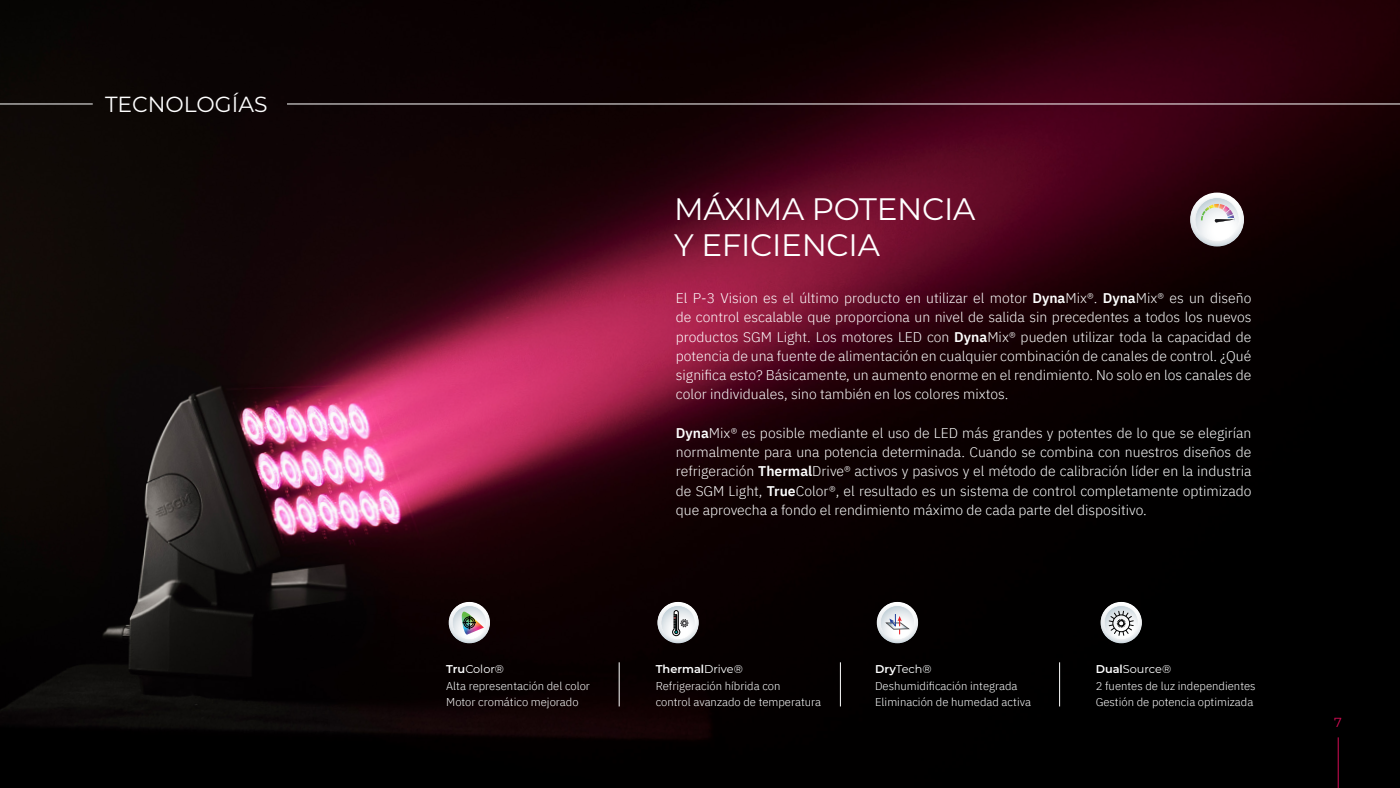
<style>
.page{position:relative;width:1400px;height:788px;background:#fff}
.page>*{position:absolute;margin:0;border:0;box-sizing:border-box;transform-origin:0 0}
.t1{font:31.06px/36.1px "Montserrat";letter-spacing:-.01em;color:#fff}
.t2{font:21.88px "Montserrat";color:#fff}
.t3{font:300 14px/19.2px "IBM Plex Sans";color:#fff;text-align:justify}
.t4{font:13.12px "Montserrat";color:#d70d56}
.t5{font:300 11.29px/16.4px "IBM Plex Sans";color:#fff}
.t6{font:11.29px "Montserrat";color:#fff}
.t7{font:600 11.29px "Montserrat";color:#fff}
.s1{font-weight:600}
.s2{font-weight:400}
</style>
<div class="page">
<img style="left:0;top:0;width:1400px;height:788px">
<hr style="left:1338px;top:737px;width:1px;height:50px;background:#d70d56">
<hr style="left:0;top:104px;width:93px;height:1px;background:#fff">
<hr style="left:287px;top:104px;width:1113px;height:1px;background:#fff">
<svg style="left:658px;top:602px;width:41px;height:41px"></svg>
<svg style="left:877px;top:602px;width:41px;height:41px"></svg>
<svg style="left:449px;top:602px;width:41px;height:41px"></svg>
<svg style="left:1101px;top:602px;width:41px;height:41px"></svg>
<hr style="left:619px;top:662px;width:1px;height:44px;background:#fff">
<hr style="left:1059px;top:662px;width:1px;height:44px;background:#fff">
<hr style="left:840px;top:662px;width:1px;height:44px;background:#fff">
<svg style="left:1190px;top:193px;width:54px;height:53px"></svg>
<h2 class="t2" style="left:105px;top:89px;width:164px">TECNOLOGÍAS</h2>
<p class="t6" style="left:446px;top:661px;width:59px"><span class="s1">Tru</span>Color®</p>
<p class="t5" style="left:446px;top:676px;width:145px">Alta representación del color<br>Motor cromático mejorado</p>
<h1 class="t1" style="left:674px;top:190px;width:303px">MÁXIMA POTENCIA<br>Y EFICIENCIA</h1>
<p class="t3" style="left:676px;top:287px;width:577px">El P-3 Vision es el último producto en utilizar el motor <span class="s1">Dyna</span>Mix®. <span class="s1">Dyna</span>Mix® es un diseño de control escalable que proporciona un nivel de salida sin precedentes a todos los nuevos productos SGM Light. Los motores LED con <span class="s1">Dyna</span>Mix® pueden utilizar toda la capacidad de potencia de una fuente de alimentación en cualquier combinación de canales de control. ¿Qué significa esto? Básicamente, un aumento enorme en el rendimiento. No solo en los canales de color individuales, sino también en los colores mixtos.</p>
<p class="t3" style="left:676px;top:422px;width:577px"><span class="s1">Dyna</span>Mix® es posible mediante el uso de LED más grandes y potentes de lo que se elegirían normalmente para una potencia determinada. Cuando se combina con nuestros diseños de refrigeración <span class="s1">Thermal</span>Drive® activos y pasivos y el método de calibración líder en la industria de SGM Light, <span class="s1">True</span>Color®, el resultado es un sistema de control completamente optimizado que aprovecha a fondo el rendimiento máximo de cada parte del dispositivo.</p>
<p class="t7" style="left:656px;top:661px;width:89px">Thermal<span class="s2">Drive®</span></p>
<p class="t5" style="left:656px;top:676px;width:167px">Refrigeración híbrida con<br>control avanzado de temperatura</p>
<p class="t6" style="left:875px;top:661px;width:58px"><span class="s1">Dry</span>Tech®</p>
<p class="t5" style="left:875px;top:676px;width:157px">Deshumidificación integrada<br>Eliminación de humedad activa</p>
<p class="t6" style="left:1096px;top:661px;width:77px"><span class="s1">Dual</span>Source®</p>
<p class="t5" style="left:1096px;top:676px;width:161px">2 fuentes de luz independientes<br>Gestión de potencia optimizada</p>
<p class="t4" style="left:1334px;top:713px;width:9px">7</p>
</div>
